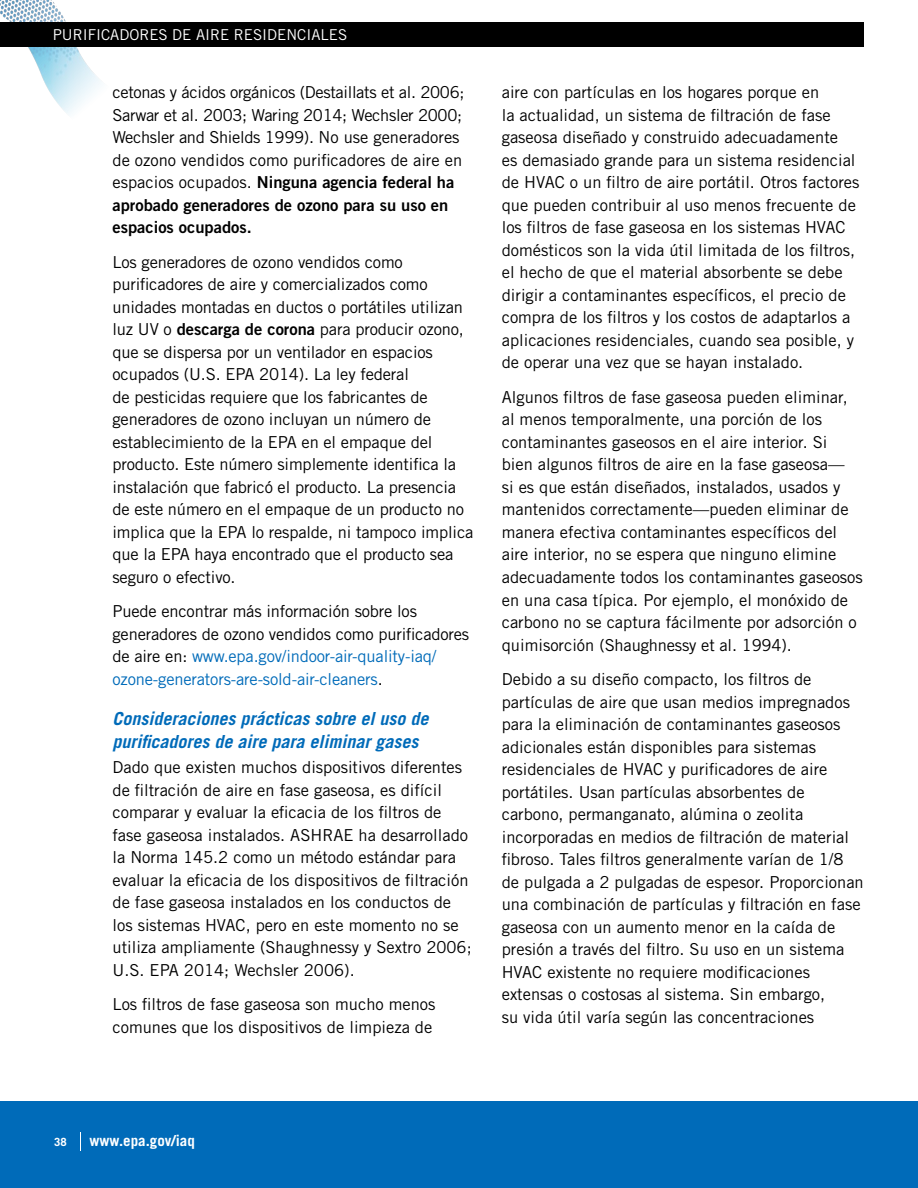
<style>
.page{position:relative;width:918px;height:1188px;background:#fff}
.page>*{position:absolute;margin:0;border:0;box-sizing:border-box;transform-origin:0 0}
.t1{font:italic 700 18px/22.5px "Trade Gothic LT Std";color:#006bb9}
.t2{font:16.5px/22.5px "Trade Gothic LT Std";color:#000}
.t3{font:16.5px/22.5px "Trade Gothic LT Std";letter-spacing:-.02em;color:#000}
.t4{font:15px "Trade Gothic LT Std";color:#fff}
.t5{font:700 15px "Trade Gothic LT Std";color:#fff}
.t6{font:700 11.25px "Trade Gothic LT Std";color:#fff}
.s1{font-family:"Trade Gothic LT Std Bd 2"}
.s2{color:#006bb9}
</style>
<div class="page">
<div style="left:0;top:1101px;width:918px;height:87px;background:#006bb9"></div>
<img style="left:0;top:0;width:133px;height:114px">
<div style="left:0;top:22px;width:864px;height:24px;background:#000"></div>
<p class="t4" style="left:53px;top:26px;width:296px">PURIFICADORES DE AIRE RESIDENCIALES</p>
<p class="t3" style="left:112px;top:81px;width:354px">cetonas y ácidos orgánicos (Destaillats et al. 2006; Sarwar et al. 2003; Waring 2014; Wechsler 2000; Wechsler and Shields 1999). No use generadores de ozono vendidos como purificadores de aire en espacios ocupados. <span class="s1">Ninguna agencia federal ha aprobado generadores de ozono para su uso en espacios ocupados.</span></p>
<p class="t2" style="left:112px;top:251px;width:362px">Los generadores de ozono vendidos como purificadores de aire y comercializados como unidades montadas en ductos o portátiles utilizan luz UV o <span class="s1">descarga de corona</span> para producir ozono, que se dispersa por un ventilador en espacios ocupados (U.S. EPA 2014). La ley federal<br>de pesticidas requiere que los fabricantes de generadores de ozono incluyan un número de establecimiento de la EPA en el empaque del producto. Este número simplemente identifica la instalación que fabricó el producto. La presencia de este número en el empaque de un producto no implica que la EPA lo respalde, ni tampoco implica que la EPA haya encontrado que el producto sea seguro o efectivo.</p>
<p class="t2" style="left:112px;top:600px;width:358px">Puede encontrar más información sobre los generadores de ozono vendidos como purificadores de aire en: <span class="s2">www.epa.gov/indoor-air-quality-iaq/ ozone-generators-are-sold-air-cleaners</span>.</p>
<h3 class="t1" style="left:112px;top:708px;width:317px">Consideraciones prácticas sobre el uso de purificadores de aire para eliminar gases</h3>
<p class="t2" style="left:112px;top:756px;width:361px">Dado que existen muchos dispositivos diferentes de filtración de aire en fase gaseosa, es difícil comparar y evaluar la eficacia de los filtros de fase gaseosa instalados. ASHRAE ha desarrollado la Norma 145.2 como un método estándar para evaluar la eficacia de los dispositivos de filtración de fase gaseosa instalados en los conductos de los sistemas HVAC, pero en este momento no se utiliza ampliamente (Shaughnessy y Sextro 2006; U.S. EPA 2014; Wechsler 2006).</p>
<p class="t2" style="left:112px;top:993px;width:325px">Los filtros de fase gaseosa son mucho menos comunes que los dispositivos de limpieza de</p>
<p class="t2" style="left:502px;top:81px;width:359px">aire con partículas en los hogares porque en<br>la actualidad, un sistema de filtración de fase gaseosa diseñado y construido adecuadamente<br>es demasiado grande para un sistema residencial de HVAC o un filtro de aire portátil. Otros factores que pueden contribuir al uso menos frecuente de los filtros de fase gaseosa en los sistemas HVAC domésticos son la vida útil limitada de los filtros, el hecho de que el material absorbente se debe dirigir a contaminantes específicos, el precio de compra de los filtros y los costos de adaptarlos a aplicaciones residenciales, cuando sea posible, y de operar una vez que se hayan instalado.</p>
<p class="t2" style="left:502px;top:386px;width:363px">Algunos filtros de fase gaseosa pueden eliminar, al menos temporalmente, una porción de los contaminantes gaseosos en el aire interior. Si<br>bien algunos filtros de aire en la fase gaseosa—<br>si es que están diseñados, instalados, usados y mantenidos correctamente—pueden eliminar de manera efectiva contaminantes específicos del aire interior, no se espera que ninguno elimine adecuadamente todos los contaminantes gaseosos en una casa típica. Por ejemplo, el monóxido de carbono no se captura fácilmente por adsorción o quimisorción (Shaughnessy et al. 1994).</p>
<p class="t2" style="left:502px;top:668px;width:364px">Debido a su diseño compacto, los filtros de partículas de aire que usan medios impregnados para la eliminación de contaminantes gaseosos adicionales están disponibles para sistemas residenciales de HVAC y purificadores de aire portátiles. Usan partículas absorbentes de carbono, permanganato, alúmina o zeolita incorporadas en medios de filtración de material fibroso. Tales filtros generalmente varían de 1/8 de pulgada a 2 pulgadas de espesor. Proporcionan una combinación de partículas y filtración en fase gaseosa con un aumento menor en la caída de presión a través del filtro. Su uso en un sistema HVAC existente no requiere modificaciones extensas o costosas al sistema. Sin embargo,<br>su vida útil varía según las concentraciones</p>
<p class="t6" style="left:54px;top:1135px;width:14px">38</p>
<p class="t5" style="left:90px;top:1131px;width:107px">www.epa.gov/iaq</p>
</div>
